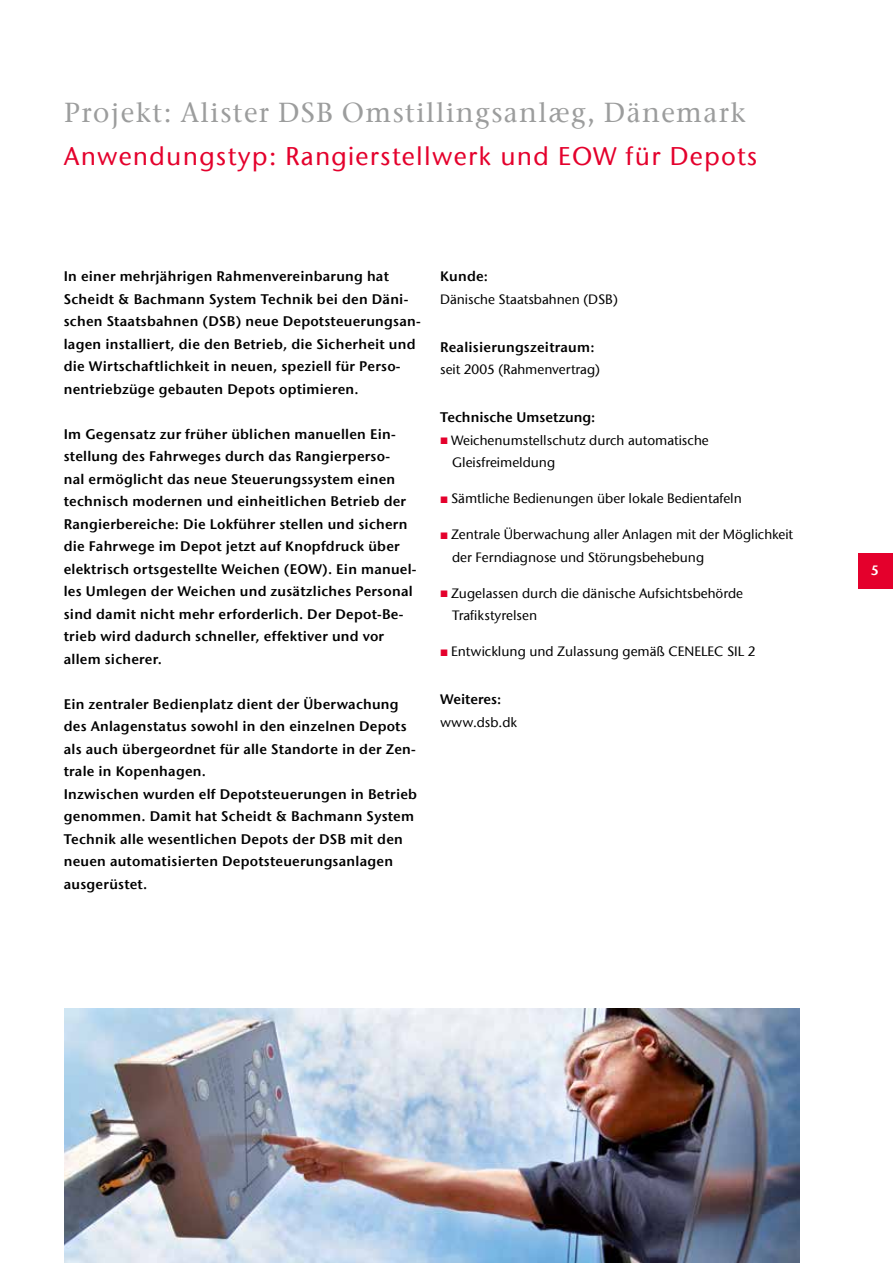
<style>
.page{position:relative;width:893px;height:1263px;background:#fff}
.page>*{position:absolute;margin:0;border:0;box-sizing:border-box;transform-origin:0 0}
.t1{font:500 27.3px "ITC Stone Serif Com";letter-spacing:.05em;color:#9c9d9d}
.t2{font:500 25.5px "ITC Stone Sans Com";letter-spacing:.05em;color:#e4002c}
.t3{font:13.8px/22.5px "ITC Stone Sans Com Semi";letter-spacing:.015em;color:#000}
.t4{font:500 13.5px/22.5px "ITC Stone Sans Com";color:#000}
.t5{font:13.5px "ITC Stone Sans Com Semi";color:#fff}
</style>
<div class="page">
<div style="left:858px;top:553px;width:35px;height:35px;background:#e4002c"></div>
<img style="left:64px;top:1008px;width:736px;height:255px">
<h1 class="t1" style="left:64px;top:96px;width:683px">Projekt: Alister DSB Omstillingsanlæg, Dänemark</h1>
<h2 class="t2" style="left:64px;top:140px;width:695px">Anwendungstyp: Rangierstellwerk und EOW für Depots</h2>
<p class="t3" style="left:64px;top:265px;width:358px">In einer mehrjährigen Rahmenvereinbarung hat Scheidt &amp; Bachmann System Technik bei den Däni&shy;schen Staatsbahnen (DSB) neue Depotsteuerungsan&shy;lagen installiert, die den Betrieb, die Sicherheit und die Wirtschaftlichkeit in neuen, speziell für Perso&shy;nentriebzüge gebauten Depots optimieren.</p>
<p class="t3" style="left:64px;top:423px;width:354px">Im Gegensatz zur früher üblichen manuellen Ein&shy;stellung des Fahrweges durch das Rangierperso-<br>nal ermöglicht das neue Steuerungssystem einen technisch modernen und einheitlichen Betrieb der Rangierbereiche: Die Lokführer stellen und sichern die Fahrwege im Depot jetzt auf Knopfdruck über elektrisch ortsgestellte Weichen (EOW). Ein manuel&shy;les Umlegen der Weichen und zusätzliches Personal sind damit nicht mehr erforderlich. Der Depot-Be&shy;trieb wird dadurch schneller, effektiver und vor allem sicherer.</p>
<p class="t3" style="left:64px;top:693px;width:355px">Ein zentraler Bedienplatz dient der Überwachung des Anlagenstatus sowohl in den einzelnen Depots als auch übergeordnet für alle Standorte in der Zen&shy;trale in Kopenhagen.<br>Inzwischen wurden elf Depotsteuerungen in Betrieb genommen. Damit hat Scheidt &amp; Bachmann System Technik alle wesentlichen Depots der DSB mit den neuen automatisierten Depotsteuerungsanlagen ausgerüstet.</p>
<p class="t3" style="left:440px;top:265px;width:50px">Kunde:</p>
<p class="t4" style="left:440px;top:288px;width:179px">Dänische Staatsbahnen (DSB)</p>
<p class="t3" style="left:440px;top:336px;width:156px">Realisierungszeitraum:</p>
<p class="t4" style="left:440px;top:358px;width:161px">seit 2005 (Rahmenvertrag)</p>
<p class="t3" style="left:440px;top:406px;width:157px">Technische Umsetzung:</p>
<p class="t4" style="left:451px;top:429px;width:259px">Weichenumstellschutz durch automatische<br>Gleisfreimeldung</p>
<p class="t4" style="left:451px;top:487px;width:292px">Sämtliche Bedienungen über lokale Bedientafeln</p>
<p class="t4" style="left:451px;top:523px;width:344px">Zentrale Überwachung aller Anlagen mit der Möglichkeit der Ferndiagnose und Störungsbehebung</p>
<p class="t4" style="left:451px;top:582px;width:293px">Zugelassen durch die dänische Aufsichtsbehörde<br>Trafikstyrelsen</p>
<p class="t4" style="left:451px;top:640px;width:306px">Entwicklung und Zulassung gemäß CENELEC SIL 2</p>
<p class="t3" style="left:440px;top:688px;width:63px">Weiteres:</p>
<p class="t4" style="left:440px;top:711px;width:79px">www.dsb.dk</p>
<p class="t5" style="left:871px;top:562px;width:10px">5</p>
</div>
